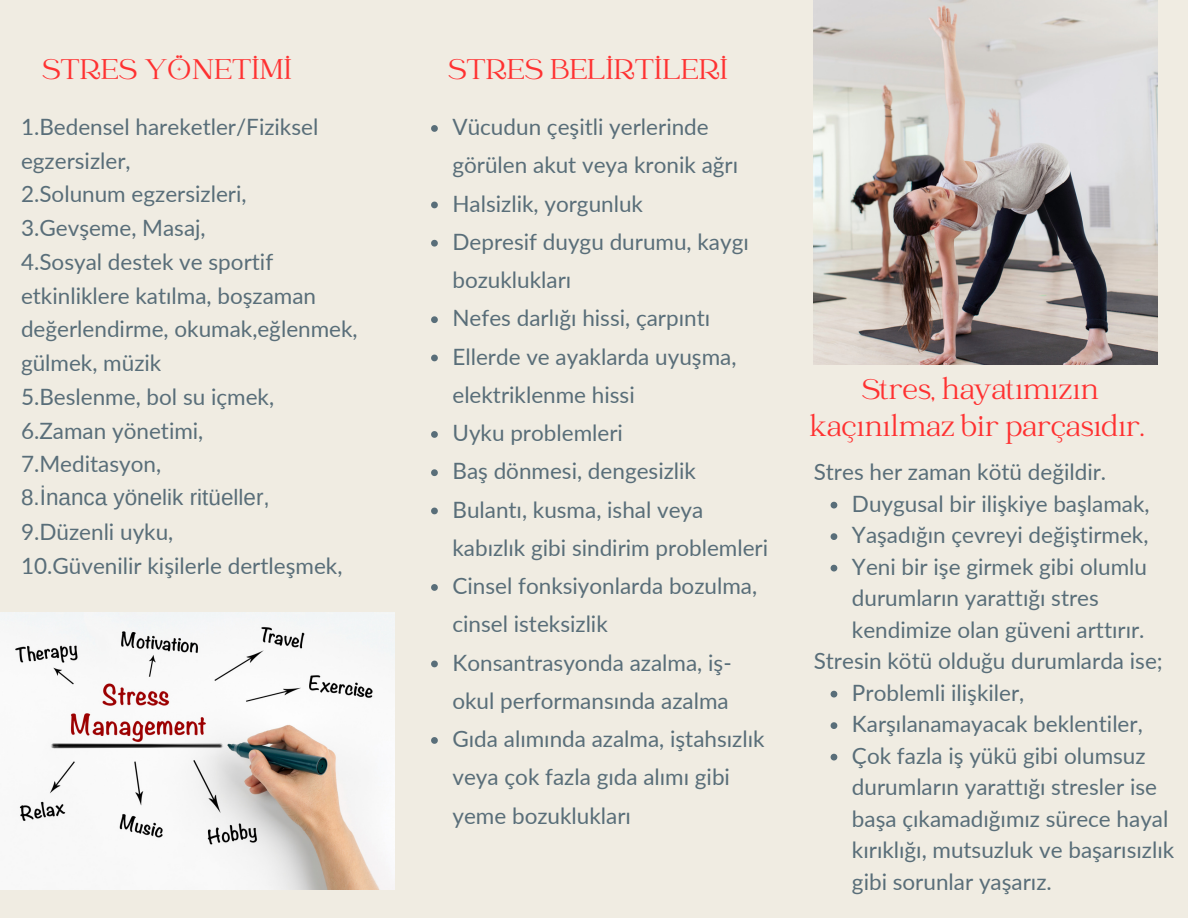
<style>
.page{position:relative;width:1188px;height:918px;background:#f0ece2}
.page>*{position:absolute;margin:0;border:0;box-sizing:border-box;transform-origin:0 0}
.t1{font:31.5px/37.2px "Catchy Mager";color:#ff3131;text-align:center}
.t2{font:22.5px/38.2px "Lato";color:#596e79}
.t3{font:22.5px "Arimo";color:#596e79}
</style>
<div class="page">
<img style="left:814px;top:0;width:344px;height:364px">
<img style="left:0;top:613px;width:395px;height:276px">
<svg style="left:431px;top:125px;width:7px;height:7px"></svg>
<svg style="left:431px;top:202px;width:7px;height:6px"></svg>
<svg style="left:431px;top:240px;width:7px;height:7px"></svg>
<svg style="left:431px;top:316px;width:7px;height:7px"></svg>
<svg style="left:431px;top:355px;width:7px;height:6px"></svg>
<svg style="left:431px;top:431px;width:7px;height:7px"></svg>
<svg style="left:431px;top:469px;width:7px;height:7px"></svg>
<svg style="left:431px;top:508px;width:7px;height:6px"></svg>
<svg style="left:431px;top:584px;width:7px;height:7px"></svg>
<svg style="left:431px;top:661px;width:7px;height:6px"></svg>
<svg style="left:431px;top:737px;width:7px;height:7px"></svg>
<svg style="left:831px;top:502px;width:6px;height:6px"></svg>
<svg style="left:831px;top:533px;width:6px;height:7px"></svg>
<svg style="left:831px;top:565px;width:6px;height:6px"></svg>
<svg style="left:831px;top:691px;width:6px;height:6px"></svg>
<svg style="left:831px;top:722px;width:6px;height:7px"></svg>
<svg style="left:831px;top:754px;width:6px;height:6px"></svg>
<h1 class="t1" style="left:42px;top:53px;width:251px">STRES YÖNETİMİ</h1>
<p class="t2" style="left:21px;top:109px;width:338px;line-height:33.8px">1.Bedensel hareketler/Fiziksel egzersizler,<br>2.Solunum egzersizleri,<br>3.Gevşeme, Masaj,<br>4.Sosyal destek ve sportif etkinliklere katılma, boşzaman değerlendirme, okumak,eğlenmek, gülmek, müzik<br>5.Beslenme, bol su içmek,<br>6.Zaman yönetimi,<br>7.Meditasyon,</p>
<p class="t3" style="left:21px;top:485px;width:250px">8.İnanca yönelik ritüeller,</p>
<p class="t2" style="left:21px;top:514px;width:323px;line-height:33.8px">9.Düzenli uyku,<br>10.Güvenilir kişilerle dertleşmek,</p>
<h1 class="t1" style="left:448px;top:53px;width:281px">STRES BELİRTİLERİ</h1>
<p class="t2" style="left:452px;top:107px;width:317px">Vücudun çeşitli yerlerinde görülen akut veya kronik ağrı<br>Halsizlik, yorgunluk<br>Depresif duygu durumu, kaygı bozuklukları<br>Nefes darlığı hissi, çarpıntı<br>Ellerde ve ayaklarda uyuşma, elektriklenme hissi<br>Uyku problemleri<br>Baş dönmesi, dengesizlik<br>Bulantı, kusma, ishal veya kabızlık gibi sindirim problemleri<br>Cinsel fonksiyonlarda bozulma, cinsel isteksizlik<br>Konsantrasyonda azalma, iş&shy;okul performansında azalma<br>Gıda alımında azalma, iştahsızlık veya çok fazla gıda alımı gibi yeme bozuklukları</p>
<h1 class="t1" style="left:809px;top:373px;width:336px">Stres, hayatımızın kaçınılmaz bir parçasıdır.</h1>
<p class="t2" style="left:814px;top:453px;width:294px">Stres her zaman kötü değildir.</p>
<p class="t2" style="left:852px;top:487px;width:299px;line-height:31.5px">Duygusal bir ilişkiye başlamak,<br>Yaşadığın çevreyi değiştirmek,<br>Yeni bir işe girmek gibi olumlu durumların yarattığı stres kendimize olan güveni arttırır.</p>
<p class="t2" style="left:814px;top:642px;width:351px">Stresin kötü olduğu durumlarda ise;</p>
<p class="t2" style="left:852px;top:676px;width:324px;line-height:31.5px">Problemli ilişkiler,<br>Karşılanamayacak beklentiler,<br>Çok fazla iş yükü gibi olumsuz durumların yarattığı stresler ise başa çıkamadığımız sürece hayal kırıklığı, mutsuzluk ve başarısızlık gibi sorunlar yaşarız.</p>
</div>
